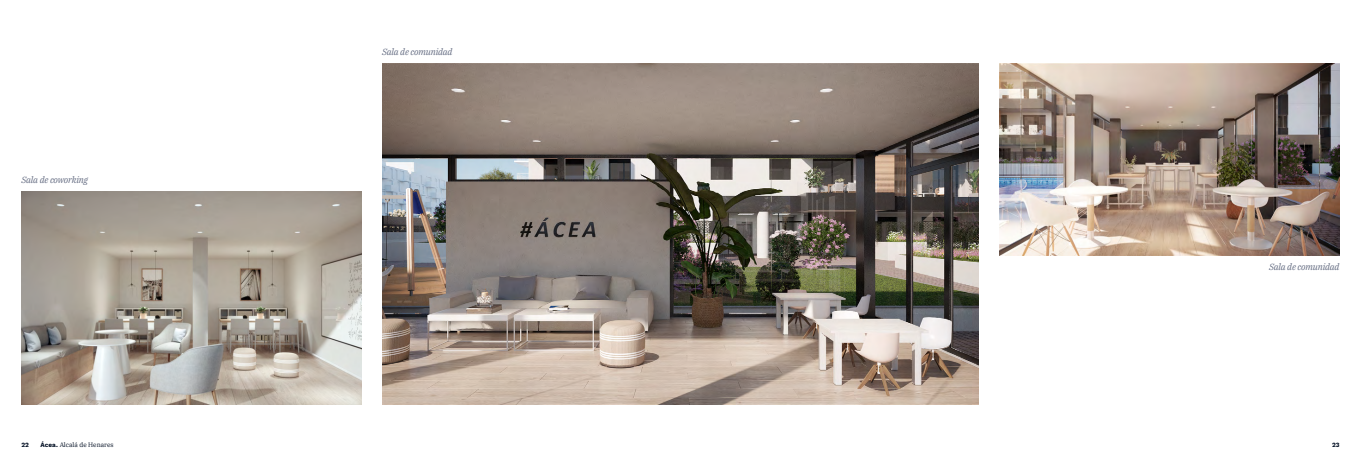
<style>
.page{position:relative;width:1361px;height:468px;background:#fff}
.page>*{position:absolute;margin:0;border:0;box-sizing:border-box;transform-origin:0 0}
.t1{font:italic 9px "IBM Plex Serif";letter-spacing:-.02em;color:#626a80}
.t2{font:6.38px "IBM Plex Serif";color:#000e22}
.t3{font:700 6.38px "Work Sans";color:#000e22}
.s1{font-family:"Work Sans";font-weight:700}
</style>
<div class="page">
<img style="left:999px;top:64px;width:340px;height:191px">
<img style="left:382px;top:64px;width:597px;height:340px">
<img style="left:21px;top:191px;width:340px;height:213px">
<p class="t1" style="left:21px;top:173px;width:68px">Sala de coworking</p>
<p class="t1" style="left:382px;top:45px;width:72px">Sala de comunidad</p>
<p class="t1" style="left:1269px;top:259px;width:72px">Sala de comunidad</p>
<p class="t3" style="left:21px;top:441px;width:9px">22</p>
<p class="t2" style="left:41px;top:439px;width:75px"><span class="s1">Ácea.</span> Alcalá de Henares</p>
<p class="t3" style="left:1332px;top:441px;width:9px">23</p>
</div>
